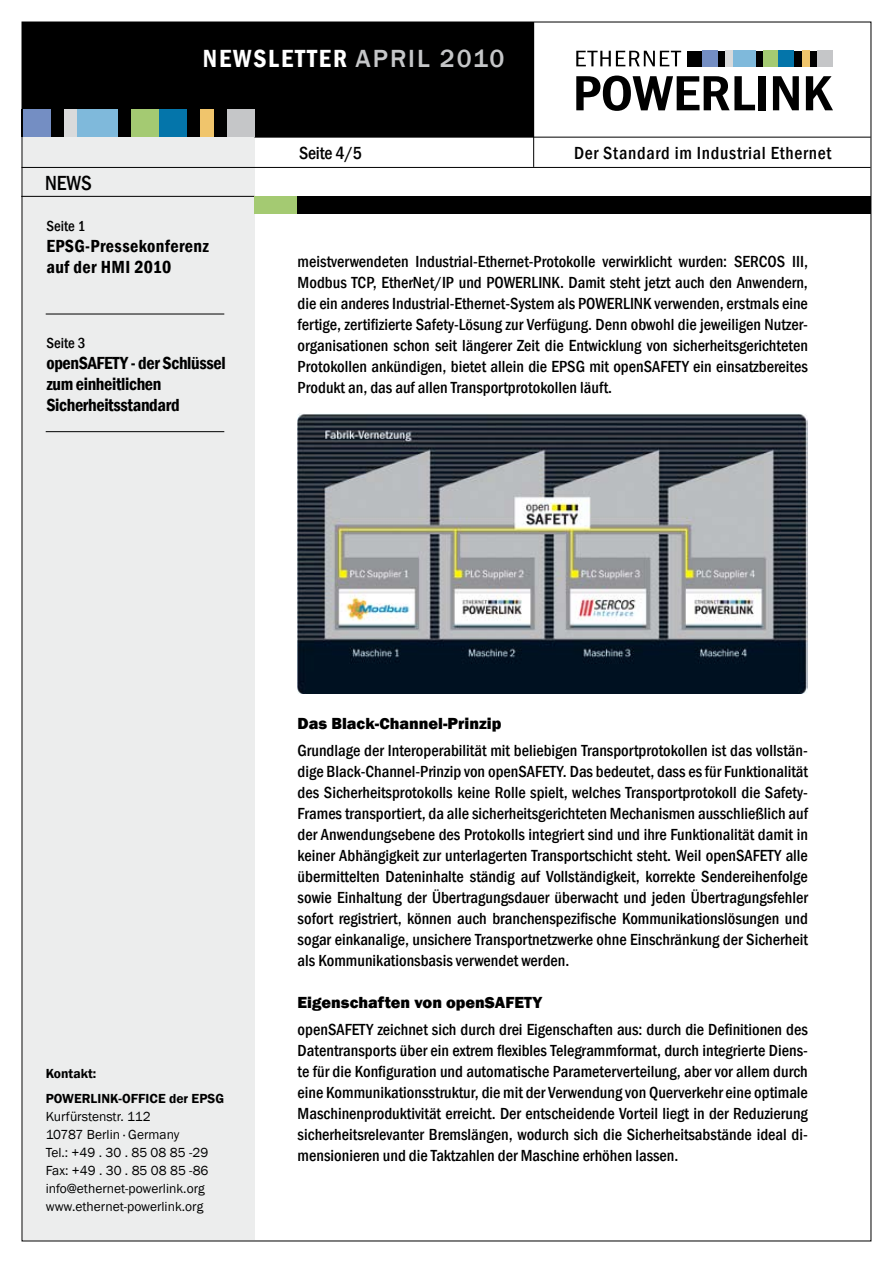
<style>
.page{position:relative;width:893px;height:1263px;background:#fff}
.page>*{position:absolute;margin:0;border:0;box-sizing:border-box;transform-origin:0 0}
.t1{font:600 condensed 25.5px "Franklin Gothic";letter-spacing:.075em;color:#fff}
.t2{font:500 condensed 21px "Franklin Gothic";color:#000}
.t3{font:600 condensed 18px/21px "Franklin Gothic";letter-spacing:-.02em;color:#000}
.t4{font:500 condensed 18px "Franklin Gothic";letter-spacing:.04em;color:#000}
.t5{font:600 condensed 18px/21px "Franklin Gothic";letter-spacing:.02em;color:#000}
.t6{font:500 condensed 16.5px/21px "Franklin Gothic";color:#000;text-align:justify}
.t7{font:800 16.5px "Franklin Gothic";color:#000}
.t8{font:500 condensed 15px "Franklin Gothic";color:#000}
.t9{font:13.5px/18px "Franklin Gothic";color:#000}
.t10{font:600 13.5px/25.5px "Franklin Gothic";color:#000}
.s1{font-weight:500;font-stretch:normal;color:#c5c6c8}
</style>
<div class="page">
<div style="left:23px;top:135px;width:232px;height:1105px;background:#eceded"></div>
<hr style="left:22px;top:167px;width:848px;height:1px;background:#000">
<hr style="left:533px;top:22px;width:1px;height:145px;background:#000">
<hr style="left:254px;top:137px;width:617px;height:1px;background:#000">
<div style="left:22px;top:22px;width:511px;height:115px;background:#000"></div>
<svg style="left:576px;top:76px;width:179px;height:35px"></svg>
<div style="left:759px;top:76px;width:7px;height:34px;background:#000"></div>
<svg style="left:773px;top:76px;width:26px;height:34px"></svg>
<svg style="left:806px;top:76px;width:27px;height:34px"></svg>
<div style="left:687px;top:51px;width:145px;height:15px;background:#000"></div>
<div style="left:702px;top:51px;width:15px;height:15px;background:#748ec3"></div>
<div style="left:725px;top:51px;width:8px;height:15px;background:#d9dadb"></div>
<div style="left:733px;top:51px;width:23px;height:15px;background:#7fb9db"></div>
<div style="left:763px;top:51px;width:16px;height:15px;background:#a4ca72"></div>
<div style="left:779px;top:51px;width:15px;height:15px;background:#0475aa"></div>
<div style="left:802px;top:51px;width:7px;height:15px;background:#f0c56c"></div>
<div style="left:817px;top:51px;width:15px;height:15px;background:#c5c6c8"></div>
<svg style="left:576px;top:51px;width:105px;height:15px"></svg>
<div style="left:23px;top:109px;width:27px;height:28px;background:#748ec3"></div>
<div style="left:64px;top:109px;width:13px;height:28px;background:#d9dadb"></div>
<div style="left:77px;top:109px;width:41px;height:28px;background:#7fb9db"></div>
<div style="left:132px;top:109px;width:27px;height:28px;background:#a4ca72"></div>
<div style="left:159px;top:109px;width:27px;height:28px;background:#0475aa"></div>
<div style="left:200px;top:109px;width:13px;height:28px;background:#f0c56c"></div>
<div style="left:227px;top:109px;width:27px;height:28px;background:#c5c6c8"></div>
<hr style="left:21px;top:196px;width:233px;height:1px;background:#000">
<hr style="left:46px;top:431px;width:178px;height:1px;background:#000">
<hr style="left:46px;top:314px;width:178px;height:1px;background:#000">
<div style="left:297px;top:197px;width:574px;height:17px;background:#000"></div>
<div style="left:255px;top:197px;width:42px;height:17px;background:#a4ca72"></div>
<img style="left:298px;top:414px;width:510px;height:280px">
<h1 class="t1" style="left:203px;top:41px;width:303px">NEWSLETTER <span class="s1">APRIL 2010</span></h1>
<p class="t2" style="left:45px;top:169px;width:48px">NEWS</p>
<p class="t8" style="left:46px;top:216px;width:40px">Seite 1</p>
<p class="t5" style="left:46px;top:235px;width:164px">EPSG-Pressekonferenz auf der HMI 2010</p>
<p class="t8" style="left:46px;top:333px;width:40px">Seite 3</p>
<p class="t3" style="left:46px;top:352px;width:181px">openSAFETY - der Schlüssel zum einheitlichen<br>Sicherheitsstandard</p>
<p class="t4" style="left:299px;top:141px;width:65px">Seite 4/5</p>
<p class="t4" style="left:574px;top:141px;width:259px">Der Standard im Industrial Ethernet</p>
<p class="t6" style="left:298px;top:251px;width:512px">meistverwendeten Industrial-Ethernet-Protokolle verwirklicht wurden: SERCOS III, Modbus TCP, EtherNet/IP und POWERLINK. Damit steht jetzt auch den Anwendern, die ein anderes Industrial-Ethernet-System als POWERLINK verwenden, erstmals eine fertige, zertifizierte Safety-Lösung zur Verfügung. Denn obwohl die jeweiligen Nutzer&shy;organisationen schon seit längerer Zeit die Entwicklung von sicherheitsgerichteten Protokollen ankündigen, bietet allein die EPSG mit openSAFETY ein einsatzbereites Produkt an, das auf allen Transportprotokollen läuft.</p>
<p class="t10" style="left:46px;top:1061px;width:180px">Kontakt:<br>POWERLINK-OFFICE der EPSG</p>
<p class="t9" style="left:46px;top:1108px;width:164px">Kurfürstenstr. 112<br>10787 Berlin · Germany<br>Tel.: +49 . 30 . 85 08 85 -29<br>Fax: +49 . 30 . 85 08 85 -86 info@ethernet-powerlink.org www.ethernet-powerlink.org</p>
<p class="t7" style="left:298px;top:712px;width:205px">Das Black-Channel-Prinzip</p>
<p class="t6" style="left:298px;top:740px;width:512px">Grundlage der Interoperabilität mit beliebigen Transportprotokollen ist das vollstän&shy;dige Black-Channel-Prinzip von openSAFETY. Das bedeutet, dass es für Funktionalität des Sicherheitsprotokolls keine Rolle spielt, welches Transportprotokoll die Safety-Frames transportiert, da alle sicherheitsgerichteten Mechanismen ausschließlich auf der Anwendungsebene des Protokolls integriert sind und ihre Funktionalität damit in keiner Abhängigkeit zur unterlagerten Transportschicht steht. Weil openSAFETY alle übermittelten Dateninhalte ständig auf Vollständigkeit, korrekte Sendereihenfolge sowie Einhaltung der Übertragungsdauer überwacht und jeden Übertragungsfehler sofort registriert, können auch branchenspezifische Kommunikationslösungen und sogar einkanalige, unsichere Transportnetzwerke ohne Einschränkung der Sicherheit als Kommunikationsbasis verwendet werden.</p>
<p class="t7" style="left:298px;top:992px;width:246px">Eigenschaften von openSAFETY</p>
<p class="t6" style="left:298px;top:1019px;width:512px">openSAFETY zeichnet sich durch drei Eigenschaften aus: durch die Definitionen des Datentransports über ein extrem flexibles Telegrammformat, durch integrierte Diens&shy;te für die Konfiguration und automatische Parameterverteilung, aber vor allem durch eine Kommunikationsstruktur, die mit der Verwendung von Querverkehr eine optimale Maschinenproduktivität erreicht. Der entscheidende Vorteil liegt in der Reduzierung sicherheitsrelevanter Bremslängen, wodurch sich die Sicherheitsabstände ideal di&shy;mensionieren und die Taktzahlen der Maschine erhöhen lassen.</p>
</div>
